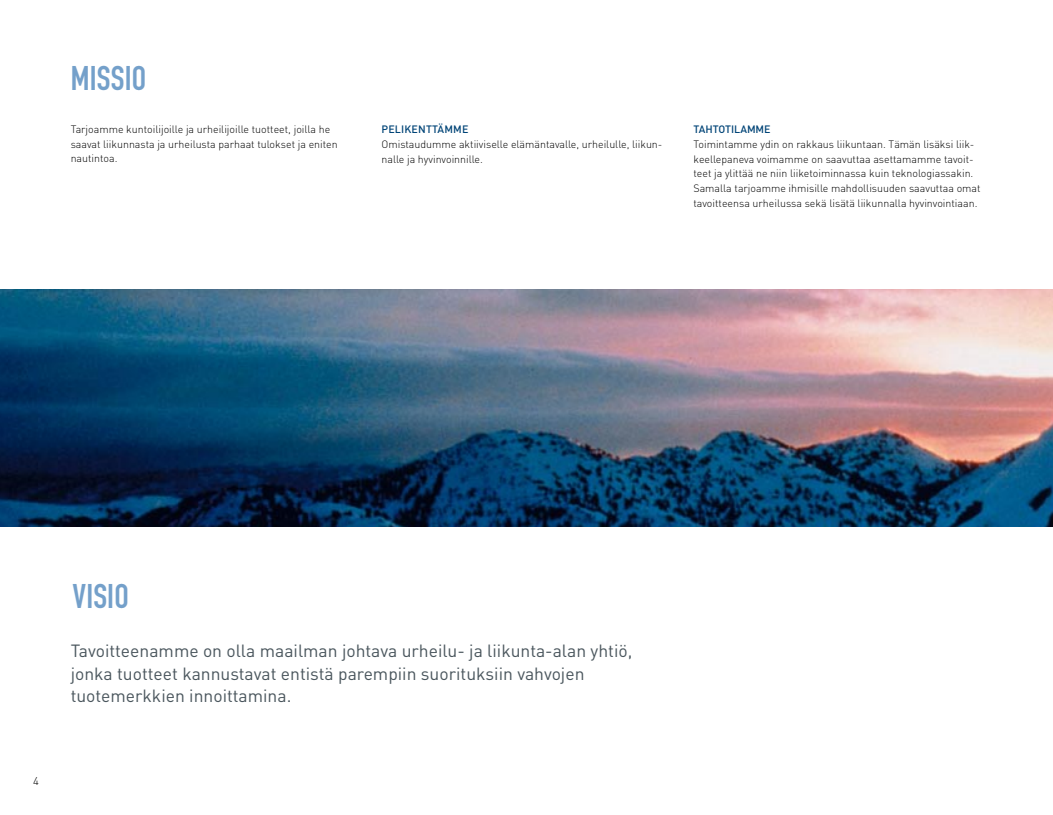
<style>
.page{position:relative;width:1053px;height:815px;background:#fff}
.page>*{position:absolute;margin:0;border:0;box-sizing:border-box;transform-origin:0 0}
.t1{font:33.75px "DIN Engschrift";letter-spacing:.005em;color:#74a0ca}
.t2{font:17.5px/22.5px "DIN";color:#4a565d}
.t3{font:300 10.62px/14.8px "DIN";color:#000}
.t4{font:500 10.62px "DIN";color:#047}
</style>
<div class="page">
<img style="left:0;top:289px;width:1052px;height:238px">
<h1 class="t1" style="left:71px;top:59px;width:77px">MISSIO</h1>
<p class="t3" style="left:71px;top:122px;width:268px">Tarjoamme kuntoilijoille ja urheilijoille tuotteet, joilla he saavat liikunnasta ja urheilusta parhaat tulokset ja eniten nautintoa.</p>
<p class="t4" style="left:381px;top:123px;width:31px">PELIKENTTÄMME</p>
<p class="t3" style="left:381px;top:137px;width:282px">Omistaudumme aktiiviselle elämäntavalle, urheilulle, liikun&shy;nalle ja hyvinvoinnille.</p>
<p class="t4" style="left:693px;top:123px;width:8px">TAHTOT</p>
<p class="t4" style="left:731px;top:123px;width:12px">ILAMME</p>
<p class="t3" style="left:693px;top:137px;width:289px">Toimintamme ydin on rakkaus liikuntaan. Tämän lisäksi liik&shy;keellepaneva voimamme on saavuttaa asettamamme tavoit&shy;teet ja ylittää ne niin liiketoiminnassa kuin teknologiassakin.<br>Samalla tarjoamme ihmisille mahdollisuuden saavuttaa omat tavoitteensa urheilussa sekä lisätä liikunnalla hyvinvointiaan.</p>
<h1 class="t1" style="left:72px;top:576px;width:58px">VISIO</h1>
<h2 class="t2" style="left:71px;top:640px;width:563px">Tavoitteenamme on olla maailman johtava urheilu- ja liikunta-alan yhtiö, jonka tuotteet kannustavat entistä parempiin suorituksiin vahvojen tuotemerkkien innoittamina.</h2>
</div>
